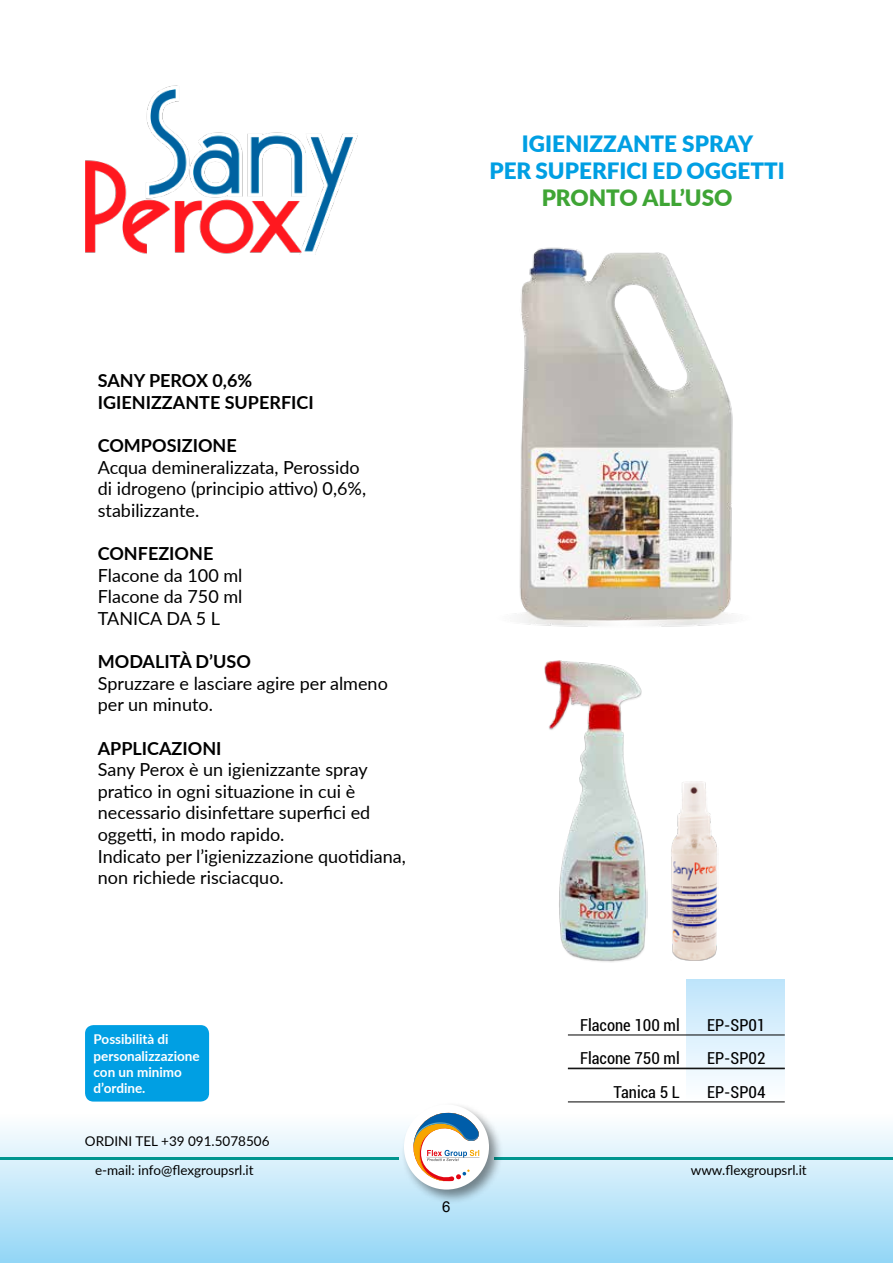
<style>
.page{position:relative;width:893px;height:1263px;background:#fff}
.page>*{position:absolute;margin:0;border:0;box-sizing:border-box;transform-origin:0 0}
.t1{font:900 22.5px/27px "Lato";color:#009fe3;text-align:center}
.t2{font:900 22.5px "Lato";color:#3fa535}
.t3{font:18px/21.6px "Lato";color:#000}
.t4{font:700 18px/21.6px "Lato";color:#000}
.t5{font:condensed 16.5px/33.8px "Roboto";color:#000;text-align:right}
.t6{font:15px "Arial";color:#000}
.t7{font:13.5px/28.8px "Lato";color:#000;text-align:center}
.t8{font:700 13.5px/16.2px "Lato";color:#fff}
</style>
<div class="page">
<div style="left:0;top:1114px;width:893px;height:149px;background:linear-gradient(to bottom,#fafdfd,#93d6f6)"></div>
<hr style="left:495px;top:1157px;width:398px;height:3px;background:#00958f">
<hr style="left:0;top:1157px;width:398px;height:3px;background:#00958f">
<div style="left:401px;top:1101px;width:103px;height:104px;background:#000;opacity:.45"></div>
<div style="left:404px;top:1104px;width:85px;height:85px;background:#fff;border-radius:50%"></div>
<svg style="left:412px;top:1112px;width:68px;height:69px"></svg>
<img style="left:85px;top:85px;width:273px;height:169px">
<svg style="left:686px;top:979px;width:98px;height:103px;background:#d6ecf9"></svg>
<hr style="left:568px;top:1035px;width:217px;height:1px;background:#000">
<hr style="left:568px;top:1068px;width:217px;height:1px;background:#000">
<hr style="left:568px;top:1101px;width:217px;height:1px;background:#000">
<div style="left:85px;top:1025px;width:124px;height:76px;background:#009fe3;border-radius:9px"></div>
<img style="left:544px;top:660px;width:103px;height:302px">
<img style="left:671px;top:782px;width:46px;height:178px">
<img style="left:515px;top:247px;width:218px;height:380px">
<p class="t1" style="left:489px;top:129px;width:297px">IGIENIZZANTE SPRAY<br>PER SUPERFICI ED OGGETTI</p>
<p class="t2" style="left:542px;top:180px;width:192px">PRONTO ALL’USO</p>
<p class="t4" style="left:98px;top:369px;width:217px">SANY PEROX 0,6%<br>IGIENIZZANTE SUPERFICI</p>
<p class="t4" style="left:98px;top:434px;width:141px">COMPOSIZIONE</p>
<p class="t3" style="left:98px;top:456px;width:270px">Acqua demineralizzata, Perossido di idrogeno (principio attivo) 0,6%, stabilizzante.</p>
<p class="t4" style="left:98px;top:542px;width:117px">CONFEZIONE</p>
<p class="t3" style="left:98px;top:564px;width:146px;text-align:justify">Flacone da 100 ml Flacone da 750 ml TANICA DA 5 L</p>
<p class="t4" style="left:98px;top:650px;width:155px">MODALITÀ D’USO</p>
<p class="t3" style="left:98px;top:672px;width:292px">Spruzzare e lasciare agire per almeno per un minuto.</p>
<p class="t4" style="left:98px;top:736px;width:125px">APPLICAZIONI</p>
<p class="t3" style="left:98px;top:758px;width:310px">Sany Perox è un igienizzante spray pratico in ogni situazione in cui è necessario disinfettare superfici ed oggetti, in modo rapido.<br>Indicato per l’igienizzazione quotidiana, non richiede risciacquo.</p>
<p class="t8" style="left:94px;top:1031px;width:108px">Possibilità di personalizzazione con un minimo d’ordine.</p>
<p class="t7" style="left:85px;top:1126px;width:186px">ORDINI TEL +39 091.5078506 e-mail: info@flexgroupsrl.it</p>
<p class="t6" style="left:442px;top:1197px;width:10px">6</p>
<p class="t5" style="left:580px;top:1008px;width:101px">Flacone 100 ml</p>
<p class="t5" style="left:707px;top:1008px;width:60px">EP-SP01</p>
<p class="t5" style="left:580px;top:1041px;width:101px">Flacone 750 ml<br>Tanica 5 L</p>
<p class="t5" style="left:707px;top:1041px;width:60px;text-align:left">EP-SP02<br>EP-SP04</p>
<p class="t7" style="left:691px;top:1155px;width:118px">www.flexgroupsrl.it</p>
</div>
